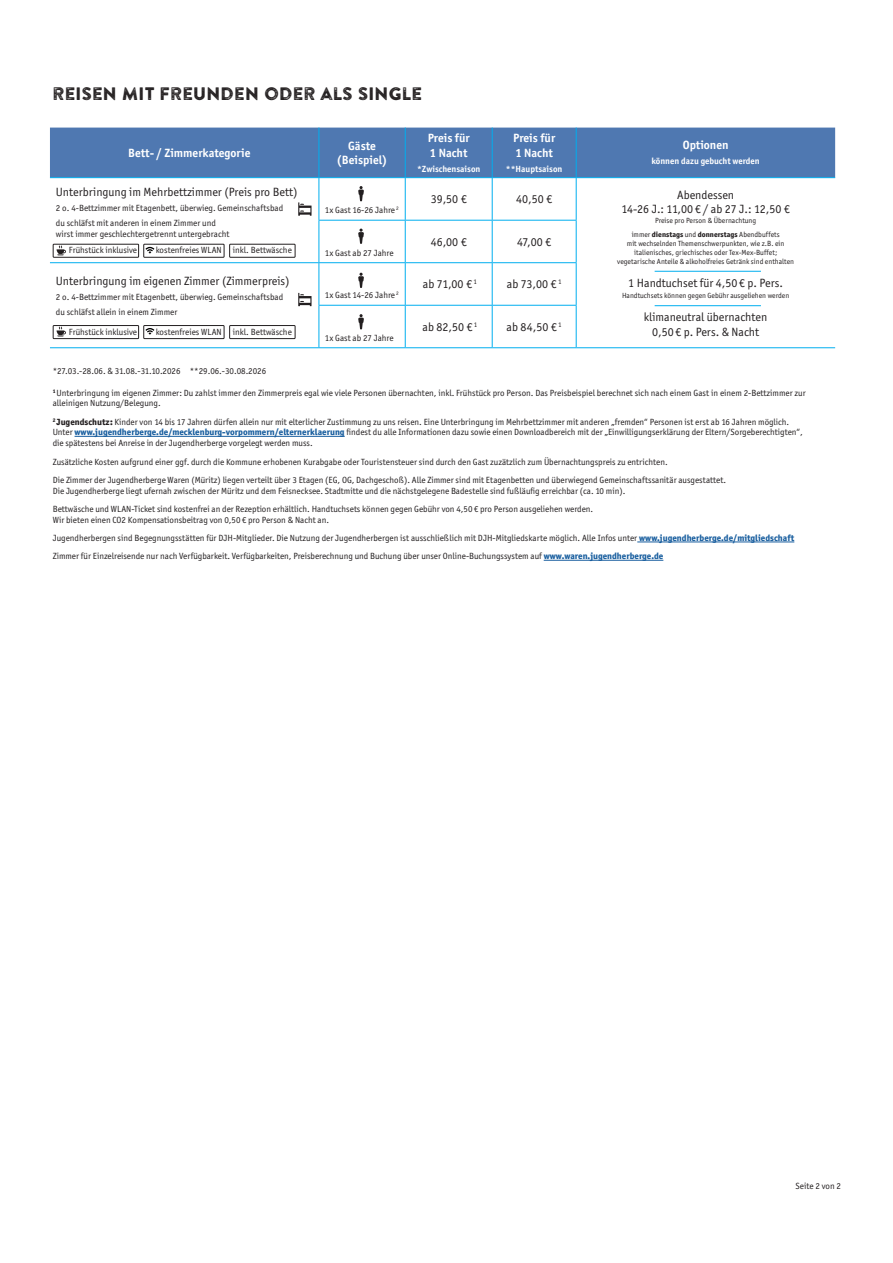
<style>
.page{position:relative;width:893px;height:1263px;background:#fff}
.page>*{position:absolute;margin:0;border:0;box-sizing:border-box;transform-origin:0 0}
.t1{font:18px "Brandon Printed Two";letter-spacing:-.02em;color:#231f20}
.t2{font:12px/14.4px "Officina Sans ITC Std";color:#231f20;text-align:center}
.t3{font:700 12px/14.4px "Officina Sans ITC Std";color:#fff}
.t4{font:9px/18.3px "Officina Sans ITC Std";color:#231f20}
.t5{font:700 9px "Officina Sans ITC Std";color:#fff}
.t6{font:7.5px/9px "Officina Sans ITC Std";color:#231f20;text-align:center}
.s1{font-weight:800}
.s2{font-weight:800;color:#175d9e}
</style>
<div class="page">
<div style="left:50px;top:128px;width:785px;height:49px;background:#4f78b1"></div>
<hr style="left:319px;top:128px;width:1px;height:49px;background:#00aeef">
<hr style="left:405px;top:128px;width:1px;height:49px;background:#00aeef">
<hr style="left:492px;top:128px;width:1px;height:49px;background:#00aeef">
<hr style="left:576px;top:128px;width:1px;height:49px;background:#00aeef">
<hr style="left:50px;top:177px;width:269px;height:1px;background:#00aeef">
<hr style="left:319px;top:177px;width:86px;height:1px;background:#00aeef">
<hr style="left:319px;top:178px;width:1px;height:42px;background:#00aeef">
<hr style="left:405px;top:177px;width:87px;height:1px;background:#00aeef">
<hr style="left:405px;top:178px;width:1px;height:42px;background:#00aeef">
<hr style="left:492px;top:177px;width:84px;height:1px;background:#00aeef">
<hr style="left:492px;top:178px;width:1px;height:42px;background:#00aeef">
<hr style="left:576px;top:177px;width:259px;height:1px;background:#00aeef">
<hr style="left:576px;top:178px;width:1px;height:42px;background:#00aeef">
<hr style="left:319px;top:220px;width:86px;height:1px;background:#00aeef">
<hr style="left:319px;top:221px;width:1px;height:41px;background:#00aeef">
<hr style="left:405px;top:220px;width:87px;height:1px;background:#00aeef">
<hr style="left:405px;top:221px;width:1px;height:41px;background:#00aeef">
<hr style="left:492px;top:220px;width:85px;height:1px;background:#00aeef">
<hr style="left:492px;top:221px;width:1px;height:41px;background:#00aeef">
<hr style="left:576px;top:221px;width:1px;height:41px;background:#00aeef">
<hr style="left:50px;top:262px;width:269px;height:1px;background:#00aeef">
<hr style="left:319px;top:262px;width:86px;height:1px;background:#00aeef">
<hr style="left:319px;top:263px;width:1px;height:42px;background:#00aeef">
<hr style="left:405px;top:262px;width:87px;height:1px;background:#00aeef">
<hr style="left:405px;top:263px;width:1px;height:42px;background:#00aeef">
<hr style="left:492px;top:262px;width:85px;height:1px;background:#00aeef">
<hr style="left:492px;top:263px;width:1px;height:42px;background:#00aeef">
<hr style="left:576px;top:263px;width:1px;height:42px;background:#00aeef">
<hr style="left:319px;top:305px;width:86px;height:1px;background:#00aeef">
<hr style="left:319px;top:306px;width:1px;height:41px;background:#00aeef">
<hr style="left:405px;top:305px;width:87px;height:1px;background:#00aeef">
<hr style="left:405px;top:306px;width:1px;height:41px;background:#00aeef">
<hr style="left:492px;top:305px;width:85px;height:1px;background:#00aeef">
<hr style="left:492px;top:306px;width:1px;height:41px;background:#00aeef">
<hr style="left:576px;top:306px;width:1px;height:41px;background:#00aeef">
<hr style="left:50px;top:347px;width:269px;height:1px;background:#00aeef">
<hr style="left:319px;top:347px;width:86px;height:1px;background:#00aeef">
<hr style="left:405px;top:347px;width:87px;height:1px;background:#00aeef">
<hr style="left:492px;top:347px;width:84px;height:1px;background:#00aeef">
<hr style="left:576px;top:347px;width:259px;height:1px;background:#00aeef">
<svg style="left:57px;top:246px;width:9px;height:9px"></svg>
<svg style="left:57px;top:327px;width:9px;height:9px"></svg>
<svg style="left:146px;top:247px;width:8px;height:7px"></svg>
<svg style="left:146px;top:328px;width:8px;height:7px"></svg>
<div style="left:53px;top:244px;width:86px;height:13px;border:1px solid #231f20"></div>
<div style="left:53px;top:325px;width:86px;height:14px;border:1px solid #231f20"></div>
<div style="left:144px;top:244px;width:80px;height:13px;border:1px solid #231f20"></div>
<div style="left:144px;top:325px;width:80px;height:14px;border:1px solid #231f20"></div>
<div style="left:229px;top:244px;width:66px;height:13px;border:1px solid #231f20"></div>
<div style="left:229px;top:325px;width:66px;height:14px;border:1px solid #231f20"></div>
<svg style="left:358px;top:186px;width:6px;height:15px"></svg>
<svg style="left:358px;top:229px;width:6px;height:15px"></svg>
<svg style="left:358px;top:273px;width:6px;height:15px"></svg>
<svg style="left:358px;top:314px;width:6px;height:15px"></svg>
<hr style="left:75px;top:436px;width:270px;height:1px;background:#175d9e">
<hr style="left:637px;top:542px;width:157px;height:1px;background:#175d9e">
<hr style="left:544px;top:560px;width:119px;height:1px;background:#175d9e">
<hr style="left:655px;top:271px;width:106px;height:1px;background:#00aeef">
<hr style="left:655px;top:305px;width:106px;height:1px;background:#00aeef">
<svg style="left:298px;top:293px;width:14px;height:13px"></svg>
<svg style="left:298px;top:202px;width:14px;height:14px"></svg>
<h1 class="t1" style="left:52px;top:82px;width:372px">REISEN MIT FREUNDEN ODER ALS SINGLE</h1>
<h2 class="t3" style="left:128px;top:146px;width:124px">Bett- / Zimmerkategorie</h2>
<h2 class="t3" style="left:337px;top:138px;width:52px;text-align:center">Gäste (Beispiel)</h2>
<h2 class="t3" style="left:428px;top:131px;width:44px">Preis für<br>1 Nacht</h2>
<p class="t5" style="left:417px;top:163px;width:65px">*Zwischensaison</p>
<h2 class="t3" style="left:513px;top:131px;width:44px">Preis für<br>1 Nacht</h2>
<p class="t5" style="left:506px;top:163px;width:58px">**Hauptsaison</p>
<h2 class="t3" style="left:683px;top:138px;width:47px">Optionen</h2>
<p class="t5" style="left:652px;top:156px;width:110px">können dazu gebucht werden</p>
<h2 class="t2" style="left:56px;top:184px;width:243px">Unterbringung im Mehrbettzimmer (Preis pro Bett)</h2>
<p class="t4" style="left:56px;top:200px;width:229px;line-height:15.3px">2 o. 4-Bettzimmer mit Etagenbett, überwieg. Gemeinschaftsbad du schläfst mit anderen in einem Zimmer und</p>
<p class="t4" style="left:69px;top:226px;width:162px;line-height:16.5px;text-indent:-13px">wirst immer geschlechtergetrennt untergebracht<br>Frühstück inklusive</p>
<p class="t4" style="left:156px;top:241px;width:138px">kostenfreies WLAN inkl. Bettwäsche</p>
<h2 class="t2" style="left:56px;top:273px;width:235px">Unterbringung im eigenen Zimmer (Zimmerpreis)</h2>
<p class="t4" style="left:56px;top:289px;width:229px;line-height:15.3px">2 o. 4-Bettzimmer mit Etagenbett, überwieg. Gemeinschaftsbad du schläfst allein in einem Zimmer</p>
<p class="t4" style="left:69px;top:322px;width:70px">Frühstück inklusive</p>
<p class="t4" style="left:156px;top:322px;width:138px">kostenfreies WLAN inkl. Bettwäsche</p>
<p class="t4" style="left:325px;top:201px;width:75px">1x Gast 16-26 Jahre <sup>2</sup></p>
<p class="t4" style="left:325px;top:243px;width:70px">1x Gast ab 27 Jahre</p>
<p class="t4" style="left:325px;top:286px;width:75px">1x Gast 14-26 Jahre <sup>2</sup></p>
<p class="t4" style="left:325px;top:328px;width:70px">1x Gast ab 27 Jahre</p>
<h2 class="t2" style="left:431px;top:192px;width:38px">39,50 €</h2>
<h2 class="t2" style="left:516px;top:192px;width:38px">40,50 €</h2>
<h2 class="t2" style="left:621px;top:187px;width:170px">Abendessen<br>14-26 J.: 11,00 € / ab 27 J.: 12,50 €</h2>
<p class="t6" style="left:632px;top:214px;width:149px;line-height:13.5px">Preise pro Person &amp; Übernachtung<br>immer <span class="s1">dienstags</span> und <span class="s1">donnerstags</span> Abendbuffets</p>
<p class="t6" style="left:617px;top:239px;width:178px">mit wechselnden Themenschwerpunkten, wie z.B. ein italienisches, griechisches oder Tex-Mex-Buffet; vegetarische Anteile &amp; alkoholfreies Getränk sind enthalten</p>
<h2 class="t2" style="left:628px;top:276px;width:156px">1 Handtuchset für 4,50 € p. Pers.</h2>
<p class="t6" style="left:622px;top:291px;width:169px">Handtuchsets können gegen Gebühr ausgeliehen werden</p>
<h2 class="t2" style="left:644px;top:310px;width:125px">klimaneutral übernachten<br>0,50 € p. Pers. &amp; Nacht</h2>
<h2 class="t2" style="left:431px;top:234px;width:38px">46,00 €</h2>
<h2 class="t2" style="left:517px;top:234px;width:36px">47,00 €</h2>
<h2 class="t2" style="left:423px;top:277px;width:56px">ab 71,00 € <sup>1</sup></h2>
<h2 class="t2" style="left:507px;top:277px;width:56px">ab 73,00 € <sup>1</sup></h2>
<h2 class="t2" style="left:422px;top:320px;width:56px">ab 82,50 € <sup>1</sup></h2>
<h2 class="t2" style="left:507px;top:320px;width:57px">ab 84,50 € <sup>1</sup></h2>
<p class="t4" style="left:53px;top:362px;width:215px">*27.03.-28.06. &amp; 31.08.-31.10.2026 **29.06.-30.08.2026</p>
<p class="t4" style="left:53px;top:387px;width:755px;line-height:10.8px"><sup>1</sup> Unterbringung im eigenen Zimmer: Du zahlst immer den Zimmerpreis egal wie viele Personen übernachten, inkl. Frühstück pro Person. Das Preisbeispiel berechnet sich nach einem Gast in einem 2-Bettzimmer zur alleinigen Nutzung/Belegung.</p>
<p class="t4" style="left:53px;top:416px;width:752px;line-height:10.8px"><sup>2</sup> <span class="s1">Jugendschutz:</span> Kinder von 14 bis 17 Jahren dürfen allein nur mit elterlicher Zustimmung zu uns reisen. Eine Unterbringung im Mehrbettzimmer mit anderen „fremden“ Personen ist erst ab 16 Jahren möglich.<br>Unter <span class="s2">www.jugendherberge.de/mecklenburg-vorpommern/elternerklaerung</span> findest du alle Informationen dazu sowie einen Downloadbereich mit der „Einwilligungserklärung der Eltern/Sorgeberechtigten“, die spätestens bei Anreise in der Jugendherberge vorgelegt werden muss.</p>
<p class="t4" style="left:53px;top:452px;width:675px">Zusätzliche Kosten aufgrund einer ggf. durch die Kommune erhobenen Kurabgabe oder Touristensteuer sind durch den Gast zuzätzlich zum Übernachtungspreis zu entrichten.<br>Die Zimmer der Jugendherberge Waren (Müritz) liegen verteilt über 3 Etagen (EG, OG, Dachgeschoß). Alle Zimmer sind mit Etagenbetten und überwiegend Gemeinschaftssanitär ausgestattet.</p>
<p class="t4" style="left:53px;top:481px;width:574px">Die Jugendherberge liegt ufernah zwischen der Müritz und dem Feisnecksee. Stadtmitte und die nächstgelegene Badestelle sind fußläufig erreichbar (ca. 10 min).<br>Bettwäsche und WLAN-Ticket sind kostenfrei an der Rezeption erhältlich. Handtuchsets können gegen Gebühr von 4,50€ pro Person ausgeliehen werden.</p>
<p class="t4" style="left:53px;top:510px;width:743px">Wir bieten einen CO2 Kompensationsbeitrag von 0,50 € pro Person &amp; Nacht an.<br>Jugendherbergen sind Begegnungsstätten für DJH-Mitglieder. Die Nutzung der Jugendherbergen ist ausschließlich mit DJH-Mitgliedskarte möglich. Alle Infos unter <span class="s2">www.jugendherberge.de/mitgliedschaft<br></span>Zimmer für Einzelreisende nur nach Verfügbarkeit. Verfügbarkeiten, Preisberechnung und Buchung über unser Online-Buchungssystem auf <span class="s2">www.waren.jugendherberge.de</span></p>
<p class="t4" style="left:795px;top:1176px;width:47px">Seite 2 von 2</p>
</div>
